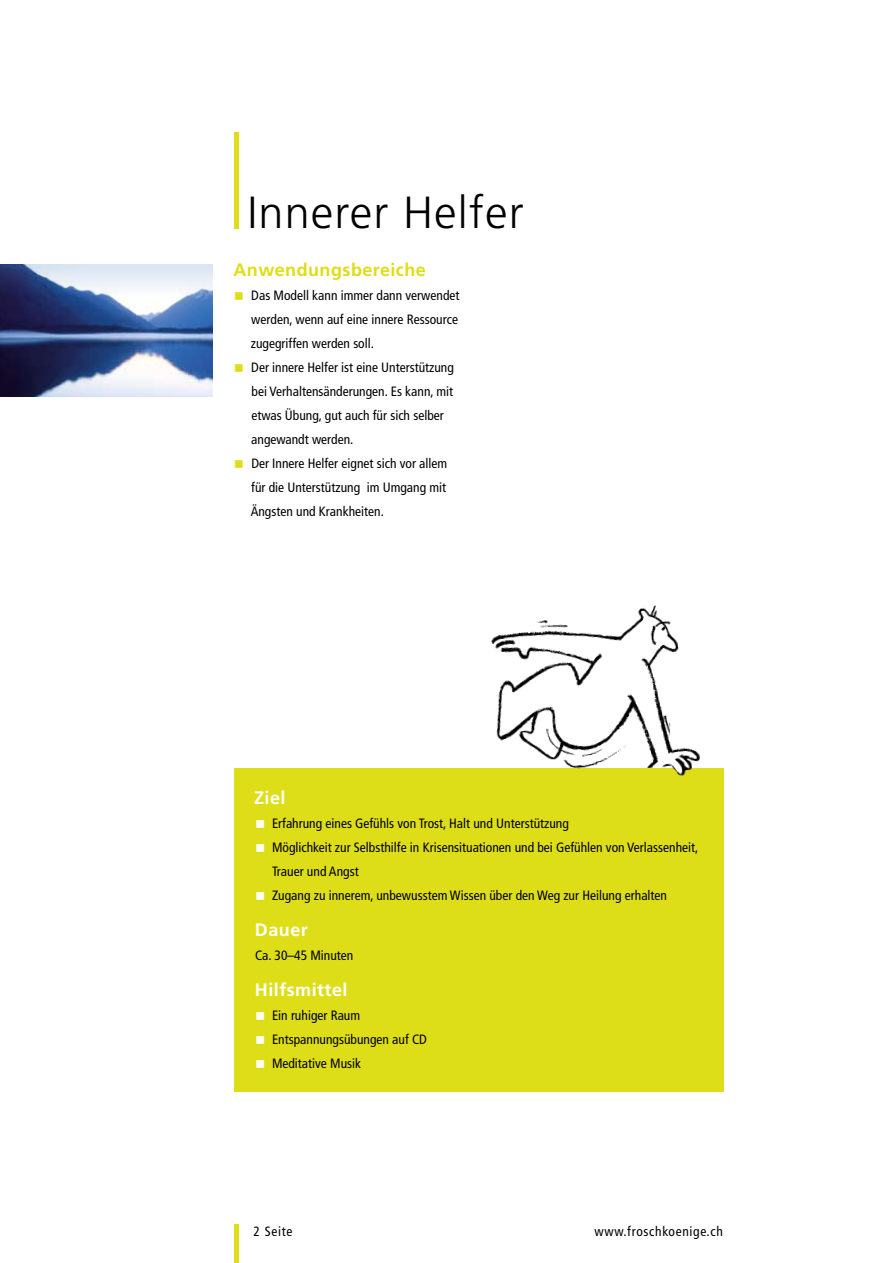
<style>
.page{position:relative;width:893px;height:1263px;background:#fff}
.page>*{position:absolute;margin:0;border:0;box-sizing:border-box;transform-origin:0 0}
.t1{font:300 45px "Frutiger LT Std";letter-spacing:.025em;color:#000}
.t2{font:700 18px "Frutiger LT Std";letter-spacing:.025em;color:#fff}
.t3{font:700 18px "Frutiger LT Std";letter-spacing:.025em;color:#dede18}
.t4{font:condensed 13.5px/24px "Frutiger LT Std";color:#000}
.t5{font:condensed 13.5px "Frutiger LT Std";letter-spacing:.05em;color:#000}
.t6{font:condensed 13.5px "Frutiger";color:#000}
</style>
<div class="page">
<div style="left:234px;top:768px;width:489px;height:324px;background:#dede18"></div>
<img style="left:491px;top:605px;width:233px;height:227px">
<div style="left:234px;top:1224px;width:5px;height:39px;background:#dede18"></div>
<div style="left:234px;top:132px;width:5px;height:96px;background:#dede18"></div>
<img style="left:0;top:300px;width:213px;height:96px">
<svg style="left:0;top:264px;width:213px;height:36px"></svg>
<h1 class="t1" style="left:247px;top:187px;width:278px">Innerer Helfer</h1>
<h2 class="t3" style="left:233px;top:259px;width:194px">Anwendungsbereiche</h2>
<p class="t4" style="left:251px;top:283px;width:210px">Das Modell kann immer dann verwendet werden, wenn auf eine innere Ressource zugegriffen werden soll.<br>Der innere Helfer ist eine Unterstützung bei Verhaltensänderungen. Es kann, mit etwas Übung, gut auch für sich selber angewandt werden.<br>Der Innere Helfer eignet sich vor allem für die Unterstützung im Umgang mit Ängsten und Krankheiten.</p>
<h2 class="t2" style="left:254px;top:787px;width:33px">Ziel</h2>
<p class="t4" style="left:272px;top:811px;width:428px">Erfahrung eines Gefühls von Trost, Halt und Unterstützung<br>Möglichkeit zur Selbsthilfe in Krisensituationen und bei Gefühlen von Verlassenheit, Trauer und Angst<br>Zugang zu innerem, unbewusstem Wissen über den Weg zur Heilung erhalten</p>
<h2 class="t2" style="left:255px;top:919px;width:54px">Dauer</h2>
<p class="t6" style="left:255px;top:947px;width:100px">Ca. 30–45 Minuten</p>
<h2 class="t2" style="left:255px;top:979px;width:94px">Hilfsmittel</h2>
<p class="t4" style="left:272px;top:1003px;width:157px">Ein ruhiger Raum<br>Entspannungsübungen auf CD<br>Meditative Musik</p>
<p class="t4" style="left:254px;top:1219px;width:40px">2 Seite</p>
<p class="t5" style="left:595px;top:1223px;width:130px">www.froschkoenige.ch</p>
</div>
